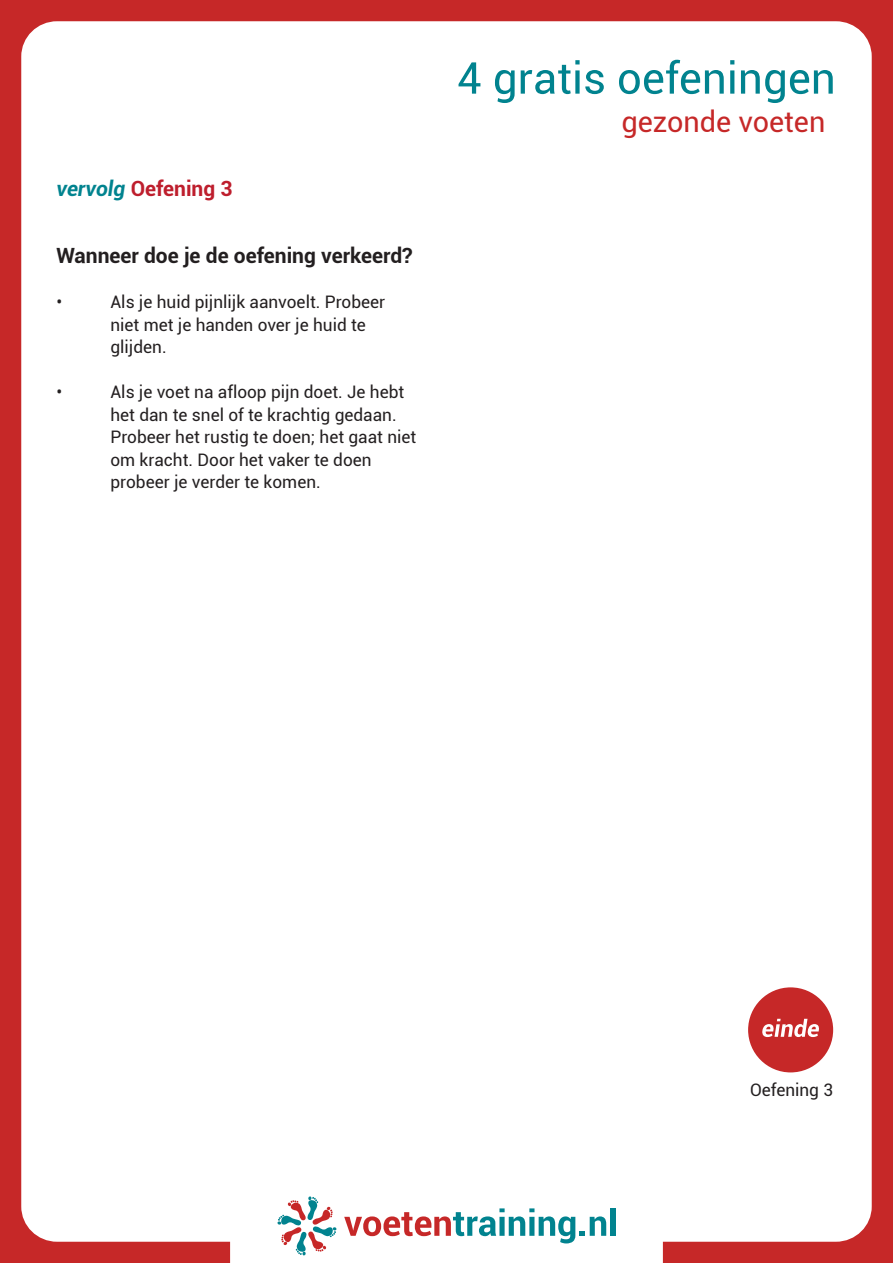
<style>
.page{position:relative;width:893px;height:1263px;background:#c62828}
.page>*{position:absolute;margin:0;border:0;box-sizing:border-box;transform-origin:0 0}
.t1{font:28.8px "Roboto";color:#c62828}
.t2{font:700 21px "Roboto";color:#231f20}
.t3{font:700 21px "Roboto";color:#be1e2d}
.t4{font:17.25px/22.5px "Roboto";color:#231f20}
.s1{font-style:italic;color:#01838f}
</style>
<div class="page">
<div style="left:21px;top:21px;width:851px;height:1221px;background:#fff;border-radius:36px"></div>
<svg style="left:458px;top:62px;width:22px;height:32px"></svg>
<svg style="left:495px;top:70px;width:20px;height:33px"></svg>
<svg style="left:521px;top:60px;width:83px;height:34px"></svg>
<svg style="left:619px;top:60px;width:105px;height:34px"></svg>
<svg style="left:730px;top:70px;width:4px;height:24px"></svg>
<svg style="left:730px;top:60px;width:4px;height:4px"></svg>
<svg style="left:741px;top:70px;width:92px;height:33px"></svg>
<svg style="left:230px;top:1196px;width:433px;height:67px"></svg>
<div style="left:748px;top:987px;width:85px;height:85px;background:#c62828;border-radius:50%"></div>
<svg style="left:762px;top:1019px;width:57px;height:18px"></svg>
<p class="t3" style="left:56px;top:173px;width:178px"><span class="s1">vervolg</span> Oefening 3</p>
<p class="t2" style="left:56px;top:241px;width:358px">Wanneer doe je de oefening verkeerd?</p>
<p class="t4" style="left:56px;top:290px;width:7px">•</p>
<p class="t4" style="left:110px;top:290px;width:276px">Als je huid pijnlijk aanvoelt. Probeer niet met je handen over je huid te glijden.</p>
<p class="t4" style="left:56px;top:380px;width:7px">•</p>
<p class="t4" style="left:110px;top:380px;width:307px">Als je voet na afloop pijn doet. Je hebt het dan te snel of te krachtig gedaan.<br>Probeer het rustig te doen; het gaat niet om kracht. Door het vaker te doen probeer je verder te komen.</p>
<h1 class="t1" style="left:621px;top:102px;width:206px">gezonde voeten</h1>
<p class="t4" style="left:750px;top:1078px;width:85px">Oefening 3</p>
</div>
